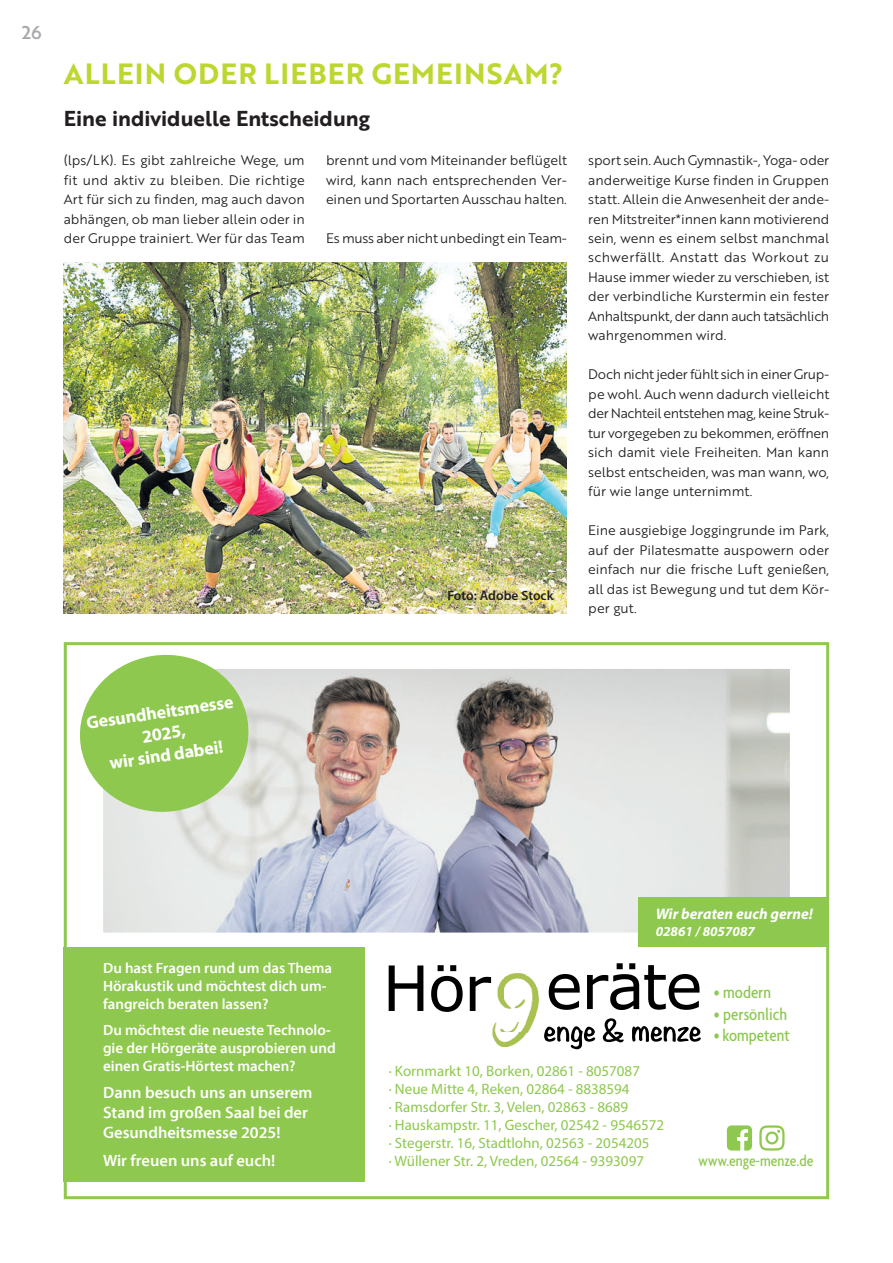
<style>
.page{position:relative;width:893px;height:1263px;background:#fff}
.page>*{position:absolute;margin:0;border:0;box-sizing:border-box;transform-origin:0 0}
.t1{font:28.5px "Brother 1816 Bold";letter-spacing:.04em;color:#bed630}
.t2{font:21px "Brother 1816 Bold";color:#231f20}
.t3{font:700 18px/21.6px "Myriad Pro";color:#fff;text-align:center}
.t4{font:500 condensed 18px "Agenda";color:#8ec84e}
.t5{font:18px "Brother 1816 Medium";color:#a8a9ad}
.t6{font:600 16.5px/19.8px "Myriad Pro";color:#fff}
.t7{font:500 condensed 16.5px "Agenda";letter-spacing:-.005em;color:#8ec84e}
.t8{font:italic 700 15.3px "Myriad Pro";color:#fff}
.t9{font:15px/18px "Myriad Pro";color:#8ec84e}
.t10{font:600 15px/18px "Myriad Pro";color:#fff}
.t11{font:italic 700 13.8px "Myriad Pro";color:#fff}
.t12{font:13.5px/19.5px "Brother 1816 Book";color:#231f20;text-align:justify}
.t13{font:13.5px "Brother 1816 Book";letter-spacing:-.02em;color:#231f20}
.t14{font:600 13.5px "Myriad Pro";color:#231f20}
</style>
<div class="page">
<img style="left:64px;top:263px;width:503px;height:351px">
<div style="left:64px;top:947px;width:301px;height:235px;background:#8ec84e"></div>
<div style="left:64px;top:642px;width:765px;height:557px;border:3px solid #8ec84e"></div>
<svg style="left:603px;top:1018px;width:21px;height:24px"></svg>
<svg style="left:632px;top:1026px;width:69px;height:16px"></svg>
<svg style="left:389px;top:965px;width:34px;height:46px"></svg>
<svg style="left:431px;top:965px;width:32px;height:47px"></svg>
<svg style="left:549px;top:974px;width:31px;height:36px"></svg>
<svg style="left:587px;top:963px;width:112px;height:47px"></svg>
<img style="left:485px;top:973px;width:54px;height:74px">
<svg style="left:544px;top:1026px;width:51px;height:23px"></svg>
<svg style="left:470px;top:977px;width:21px;height:34px"></svg>
<svg style="left:727px;top:1125px;width:58px;height:25px"></svg>
<img style="left:103px;top:669px;width:687px;height:263px">
<svg style="left:79px;top:654px;width:175px;height:164px;background:#a9d37b"></svg>
<div style="left:639px;top:897px;width:190px;height:50px;background:#8ec84e"></div>
<h3 class="t5" style="left:22px;top:19px;width:21px">26</h3>
<h1 class="t1" style="left:64px;top:52px;width:501px">ALLEIN ODER LIEBER GEMEINSAM?</h1>
<h2 class="t2" style="left:64px;top:103px;width:308px">Eine individuelle Entscheidung</h2>
<p class="t12" style="left:64px;top:150px;width:243px">(lps/LK). Es gibt zahlreiche Wege, um fit und aktiv zu bleiben. Die richtige Art für sich zu finden, mag auch davon abhängen, ob man lieber allein oder in der Gruppe trainiert. Wer für das Team</p>
<p class="t12" style="left:326px;top:150px;width:243px">brennt und vom Miteinander beflügelt wird, kann nach entsprechenden Ver&shy;einen und Sportarten Ausschau halten.</p>
<p class="t13" style="left:326px;top:228px;width:242px">Es muss aber nicht unbedingt ein Team-</p>
<p class="t14" style="left:447px;top:586px;width:108px">Foto: Adobe Stock</p>
<p class="t12" style="left:588px;top:150px;width:243px">sport sein. Auch Gymnastik-, Yoga- oder anderweitige Kurse finden in Gruppen statt. Allein die Anwesenheit der ande&shy;ren Mitstreiter*innen kann motivierend sein, wenn es einem selbst manchmal schwerfällt. Anstatt das Workout zu Hause immer wieder zu verschieben, ist der verbindliche Kurstermin ein fester Anhaltspunkt, der dann auch tatsächlich wahrgenommen wird.</p>
<p class="t12" style="left:588px;top:364px;width:243px">Doch nicht jeder fühlt sich in einer Grup&shy;pe wohl. Auch wenn dadurch vielleicht der Nachteil entstehen mag, keine Struk&shy;tur vorgegeben zu bekommen, eröffnen sich damit viele Freiheiten. Man kann selbst entscheiden, was man wann, wo, für wie lange unternimmt.</p>
<p class="t12" style="left:588px;top:520px;width:242px">Eine ausgiebige Joggingrunde im Park, auf der Pilatesmatte auspowern oder einfach nur die frische Luft genießen, all das ist Bewegung und tut dem Kör&shy;per gut.</p>
<h3 class="t3" style="left:85px;top:711px;width:150px;rotate:-8deg">Gesundheitsmesse<br>2025,<br>wir sind dabei!</h3>
<p class="t10" style="left:103px;top:959px;width:231px">Du hast Fragen rund um das Thema<br>Hörakustik und möchtest dich um&shy;fangreich beraten lassen?</p>
<p class="t10" style="left:103px;top:1020px;width:234px">Du möchtest die neueste Technolo&shy;gie der Hörgeräte ausprobieren und einen Gratis-Hörtest machen?</p>
<p class="t6" style="left:103px;top:1082px;width:211px">Dann besuch uns an unserem<br>Stand im großen Saal bei der<br>Gesundheitsmesse 2025!</p>
<p class="t6" style="left:103px;top:1150px;width:174px">Wir freuen uns auf euch!</p>
<p class="t8" style="left:656px;top:904px;width:159px">Wir beraten euch gerne!</p>
<p class="t11" style="left:656px;top:922px;width:101px">02861 / 8057087</p>
<p class="t9" style="left:389px;top:1061px;width:277px">· Kornmarkt 10, Borken, 02861 - 8057087<br>· Neue Mitte 4, Reken, 02864 - 8838594<br>· Ramsdorfer Str. 3, Velen, 02863 - 8689<br>· Hauskampstr. 11, Gescher, 02542 - 9546572 · Stegerstr. 16, Stadtlohn, 02563 - 2054205<br>· Wüllener Str. 2, Vreden, 02564 - 9393097</p>
<h3 class="t4" style="left:714px;top:982px;width:59px">• modern</h3>
<h3 class="t4" style="left:714px;top:1003px;width:75px">• persönlich</h3>
<h3 class="t4" style="left:714px;top:1025px;width:77px">• kompetent</h3>
<p class="t7" style="left:698px;top:1151px;width:117px">www.enge-menze.de</p>
</div>
